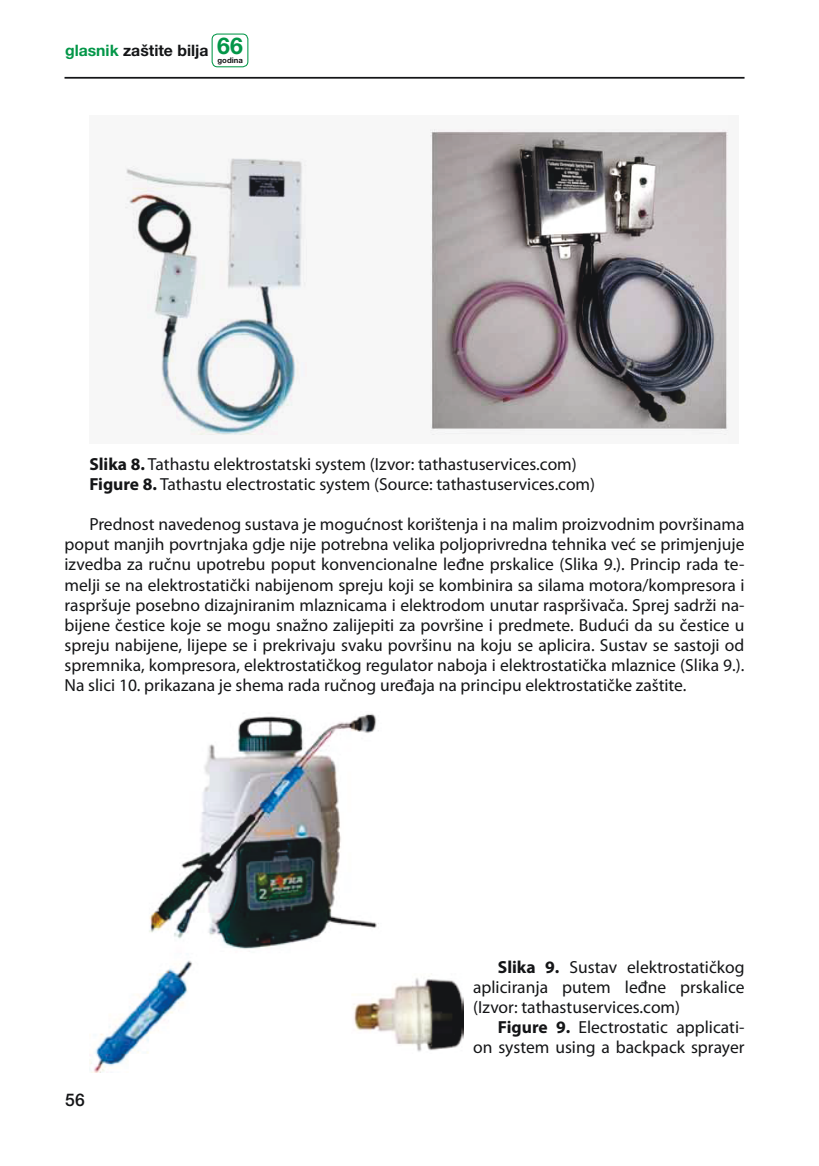
<style>
.page{position:relative;width:819px;height:1166px;background:#fff}
.page>*{position:absolute;margin:0;border:0;box-sizing:border-box;transform-origin:0 0}
.t1{font:17.5px/20.1px "Myriad Pro";color:#141517;text-align:justify}
.t2{font:500 17.5px "Helvetica Neue LT Pro";color:#141517}
.t3{font:700 15.75px "Helvetica Neue LT Pro";color:#141517}
.t4{font:700 7.7px "Helvetica Neue LT Pro";color:#141517}
.s1{color:#039648}
.s2{font-size:23.1px;color:#039648}
.s3{font-weight:700}
</style>
<div class="page">
<hr style="left:64px;top:77px;width:680px;height:2px;background:#141517">
<div style="left:211px;top:34px;width:37px;height:33px;border:1px solid #039648;border-radius:5px"></div>
<img style="left:125px;top:129px;width:604px;height:306px">
<img style="left:89px;top:713px;width:374px;height:359px">
<p class="t3" style="left:65px;top:44px;width:179px"><span class="s1">glasnik</span> zaštite bilja <span class="s2">66</span></p>
<p class="t4" style="left:217px;top:58px;width:27px">godina</p>
<p class="t1" style="left:89px;top:455px;width:507px"><span class="s3">Slika 8.</span> Tathastu elektrostatski system (Izvor: tathastuservices.com)<br><span class="s3">Figure 8.</span> Tathastu electrostatic system (Source: tathastuservices.com)</p>
<p class="t1" style="left:64px;top:515px;width:681px;text-indent:25px">Prednost navedenog sustava je mogućnost korištenja i na malim proizvodnim površinama poput manjih povrtnjaka gdje nije potrebna velika poljoprivredna tehnika već se primjenjuje izvedba za ručnu upotrebu poput konvencionalne leđne prskalice (Slika 9.). Princip rada te&shy;melji se na elektrostatički nabijenom spreju koji se kombinira sa silama motora/kompresora i raspršuje posebno dizajniranim mlaznicama i elektrodom unutar raspršivača. Sprej sadrži na&shy;bijene čestice koje se mogu snažno zalijepiti za površine i predmete. Budući da su čestice u spreju nabijene, lijepe se i prekrivaju svaku površinu na koju se aplicira. Sustav se sastoji od spremnika, kompresora, elektrostatičkog regulator naboja i elektrostatička mlaznice (Slika 9.).<br>Na slici 10. prikazana je shema rada ručnog uređaja na principu elektrostatičke zaštite.</p>
<p class="t2" style="left:65px;top:1090px;width:21px">56</p>
<p class="t1" style="left:473px;top:958px;width:273px;text-indent:25px"><span class="s3">Slika 9.</span> Sustav elektrostatičkog apliciranja putem leđne prskalice (Izvor: tathastuservices.com)</p>
<p class="t1" style="left:473px;top:1018px;width:273px;text-align:right"><span class="s3">Figure 9.</span> Electrostatic applicati-<br>on system using a backpack sprayer</p>
</div>
